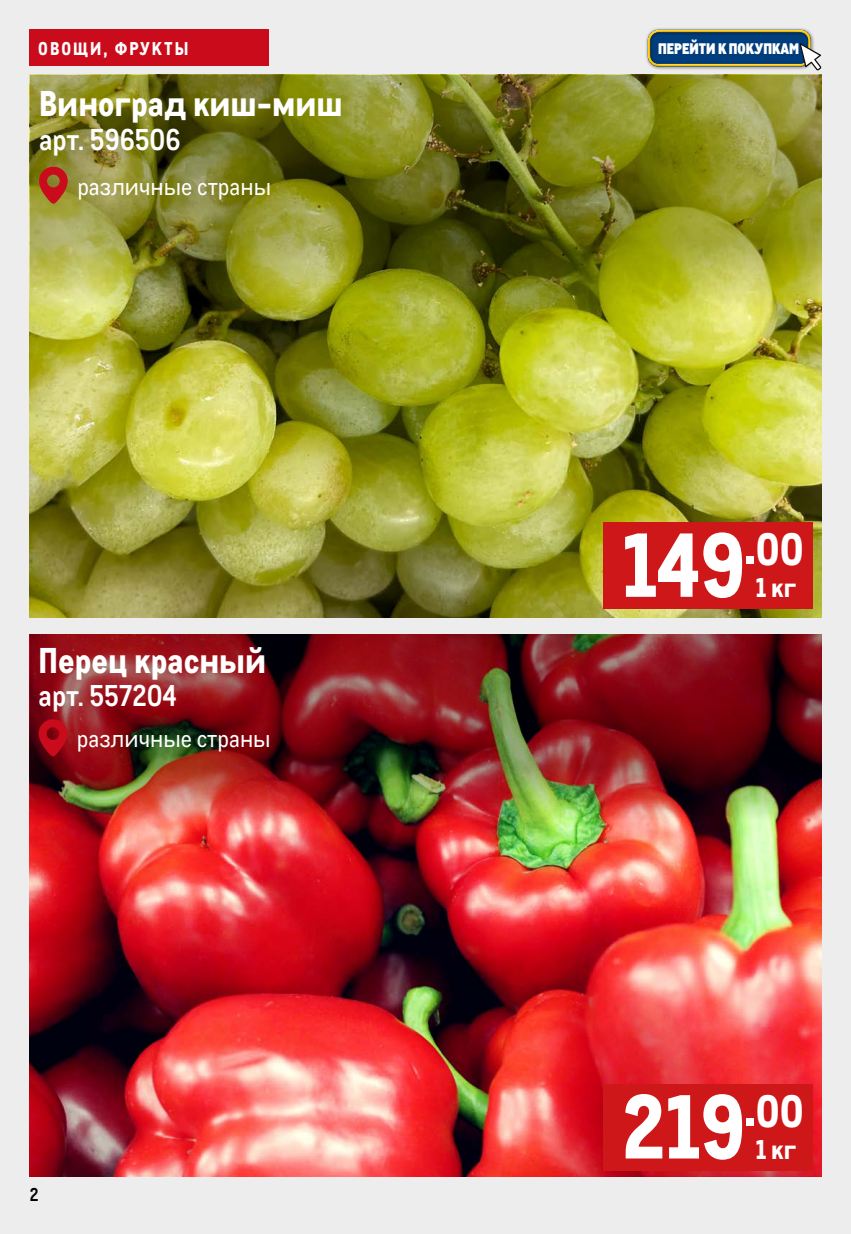
<style>
.page{position:relative;width:851px;height:1234px;background:#fff}
.page>*{position:absolute;margin:0;border:0;box-sizing:border-box;transform-origin:0 0}
.t1{font:800 88.2px "CA Metro";color:#fff}
.t2{font:800 34.8px "CA Metro";color:#fff}
.t3{font:700 29.25px "CA Metro";color:#fff}
.t4{font:800 26.4px "CA Metro";color:#fff}
.t5{font:23.7px "CA Metro";color:#fff}
.t6{font:800 18px "CA Metro";letter-spacing:.11em;color:#fff}
.t7{font:700 18px "CA Metro";color:#000}
.t8{font:900 14.85px "CA Metro";color:#fff}
</style>
<div class="page">
<div style="left:0;top:0;width:850px;height:1233px;background:#ededed"></div>
<div style="left:30px;top:30px;width:239px;height:36px;background:#c90b1c"></div>
<img style="left:30px;top:827px;width:791px;height:349px">
<div style="left:645px;top:27px;width:169px;height:43px;background:#000;opacity:.54"></div>
<div style="left:640px;top:22px;width:175px;height:44px;background:#fff;opacity:.75"></div>
<div style="left:643px;top:31px;width:175px;height:36px;background:#000;opacity:.75"></div>
<svg style="left:799px;top:43px;width:22px;height:27px"></svg>
<div style="left:603px;top:1083px;width:209px;height:86px;background:#cd1719"></div>
<img style="left:30px;top:634px;width:791px;height:193px">
<svg style="left:38px;top:718px;width:29px;height:38px"></svg>
<img style="left:30px;top:318px;width:791px;height:299px">
<img style="left:30px;top:75px;width:791px;height:243px">
<svg style="left:39px;top:166px;width:29px;height:38px"></svg>
<div style="left:603px;top:522px;width:209px;height:86px;background:#cd1719"></div>
<p class="t6" style="left:38px;top:34px;width:151px">ОВОЩИ, ФРУКТЫ</p>
<p class="t8" style="left:658px;top:36px;width:143px">ПЕРЕЙТИ К ПОКУПКАМ</p>
<h2 class="t2" style="left:39px;top:75px;width:305px">Виноград киш-миш</h2>
<p class="t3" style="left:39px;top:117px;width:143px">арт. 596506</p>
<p class="t5" style="left:77px;top:169px;width:195px">различные страны</p>
<h2 class="t2" style="left:39px;top:631px;width:229px">Перец красный</h2>
<p class="t3" style="left:39px;top:673px;width:140px">арт. 557204</p>
<p class="t5" style="left:77px;top:721px;width:195px">различные страны</p>
<p class="t7" style="left:30px;top:1180px;width:10px">2</p>
<h1 class="t1" style="left:622px;top:492px;width:183px">149<sup>.</sup><sup>00</sup></h1>
<p class="t4" style="left:755px;top:565px;width:42px">1 кг</p>
<h1 class="t1" style="left:622px;top:1053px;width:183px">219<sup>.</sup><sup>00</sup></h1>
<p class="t4" style="left:755px;top:1126px;width:42px">1 кг</p>
</div>
